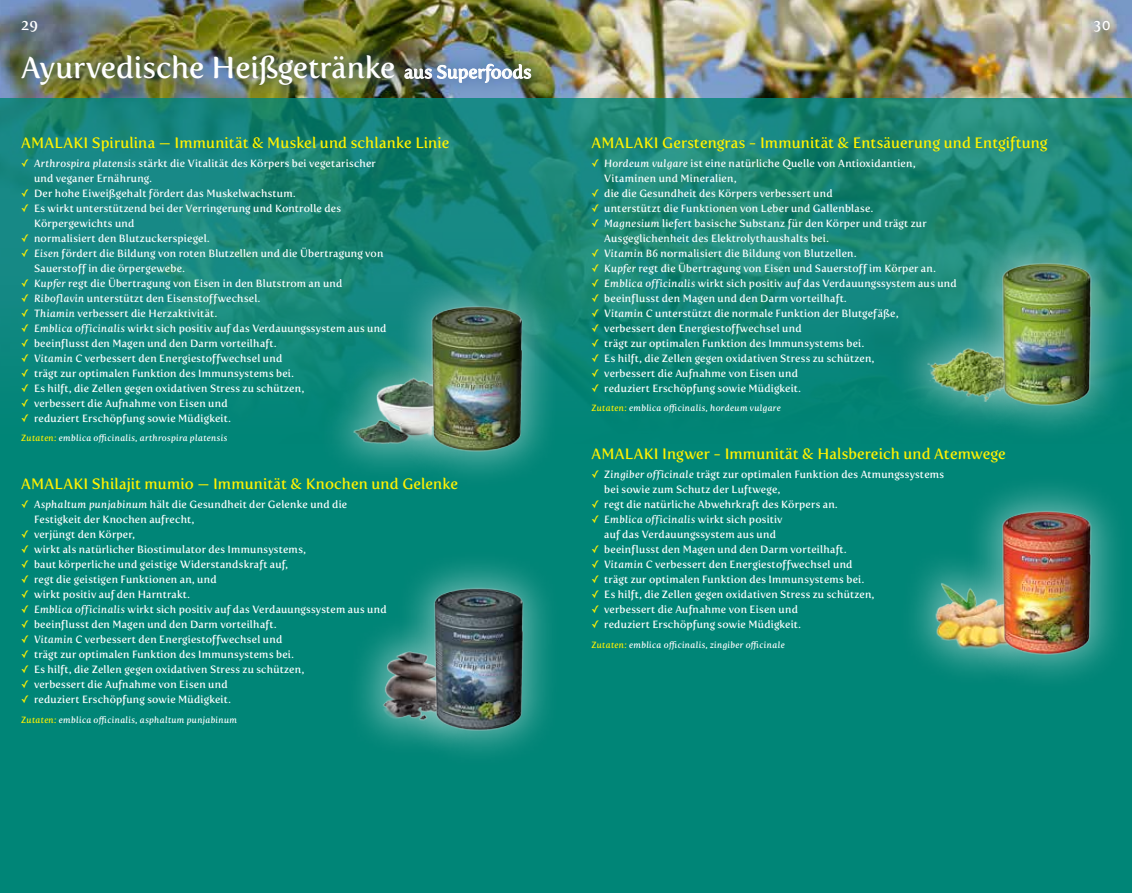
<style>
.page{position:relative;width:1132px;height:893px;background:#fff}
.page>*{position:absolute;margin:0;border:0;box-sizing:border-box;transform-origin:0 0}
.t1{font:30px "Fertigo Pro";letter-spacing:-.01em;color:#fff}
.t2{font:15px "Fertigo Pro";letter-spacing:.005em;color:#fff200}
.t3{font:15px "Fertigo Pro";color:#fff}
.t4{font:10.5px/15px "Fertigo Pro";letter-spacing:.015em;color:#fff}
.t5{font:italic 9px "Fertigo Pro";letter-spacing:.025em;color:#fff}
.s1{font-size:18px}
.s2{font-family:"Lucida Grande";color:#fff200}
.s3{font-style:italic}
.s4{color:#fff200}
</style>
<div class="page">
<img style="left:0;top:0;width:1131px;height:98px">
<svg style="left:0;top:98px;width:1131px;height:188px;background:#198679"></svg>
<div style="left:3px;top:36px;width:546px;height:69px;background:#3a6298;opacity:.4"></div>
<svg style="left:404px;top:69px;width:27px;height:10px"></svg>
<svg style="left:437px;top:64px;width:94px;height:19px;background:#8fa6bb"></svg>
<div style="left:0;top:286px;width:1131px;height:607px;background:#008577"></div>
<div style="left:3px;top:1px;width:54px;height:49px;background:#3a6298;opacity:.4"></div>
<div style="left:1074px;top:1px;width:54px;height:49px;background:#3a6298;opacity:.4"></div>
<div style="left:315px;top:340px;width:179px;height:142px;background:#fff;opacity:.4"></div>
<img style="left:350px;top:369px;width:43px;height:78px">
<div style="left:393px;top:267px;width:168px;height:223px;background:#fff;opacity:.4"></div>
<img style="left:425px;top:299px;width:132px;height:160px">
<img style="left:359px;top:636px;width:36px;height:93px">
<div style="left:395px;top:549px;width:167px;height:220px;background:#fff;opacity:.4"></div>
<img style="left:428px;top:581px;width:129px;height:156px">
<div style="left:889px;top:310px;width:168px;height:128px;background:#fff;opacity:.4"></div>
<img style="left:921px;top:338px;width:41px;height:68px">
<div style="left:962px;top:224px;width:167px;height:219px;background:#fff;opacity:.4"></div>
<img style="left:997px;top:255px;width:127px;height:158px">
<div style="left:897px;top:545px;width:161px;height:143px;background:#fff;opacity:.4"></div>
<img style="left:927px;top:577px;width:35px;height:79px">
<div style="left:962px;top:472px;width:167px;height:220px;background:#fff;opacity:.4"></div>
<img style="left:997px;top:504px;width:128px;height:158px">
<h2 class="t3" style="left:21px;top:16px;width:19px">29</h2>
<h2 class="t3" style="left:1093px;top:16px;width:19px">30</h2>
<h1 class="t1" style="left:21px;top:50px;width:511px">Ayurvedische Heißgetränke <span class="s1">aus Superfoods</span></h1>
<h2 class="t2" style="left:21px;top:134px;width:429px">AMALAKI Spirulina — Immunität &amp; Muskel und schlanke Linie</h2>
<p class="t4" style="left:34px;top:156px;width:343px;text-indent:-13px"><span class="s2">✓</span> <span class="s3">Arthrospira platensis</span> stärkt die Vitalität des Körpers bei vegetarischer und veganer Ernährung.</p>
<p class="t4" style="left:21px;top:186px;width:276px"><span class="s2">✓</span> Der hohe Eiweißgehalt fördert das Muskelwachstum.</p>
<p class="t4" style="left:34px;top:201px;width:308px;text-indent:-13px"><span class="s2">✓</span> Es wirkt unterstützend bei der Verringerung und Kontrolle des<br>Körpergewichts und</p>
<p class="t4" style="left:21px;top:231px;width:190px"><span class="s2">✓</span> normalisiert den Blutzuckerspiegel.</p>
<p class="t4" style="left:34px;top:246px;width:351px;text-indent:-13px"><span class="s2">✓</span> <span class="s3">Eisen</span> fördert die Bildung von roten Blutzellen und die Übertragung von<br>Sauerstoff in die örpergewebe.</p>
<p class="t4" style="left:21px;top:276px;width:322px"><span class="s2">✓</span> <span class="s3">Kupfer</span> regt die Übertragung von Eisen in den Blutstrom an und</p>
<p class="t4" style="left:21px;top:291px;width:240px"><span class="s2">✓</span> <span class="s3">Riboflavin</span> unterstützt den Eisenstoffwechsel.</p>
<p class="t4" style="left:21px;top:306px;width:197px"><span class="s2">✓</span> <span class="s3">Thiamin</span> verbessert die Herzaktivität.</p>
<p class="t4" style="left:21px;top:321px;width:366px"><span class="s2">✓</span> <span class="s3">Emblica officinalis</span> wirkt sich positiv auf das Verdauungssystem aus und</p>
<p class="t4" style="left:21px;top:336px;width:256px"><span class="s2">✓</span> beeinflusst den Magen und den Darm vorteilhaft.</p>
<p class="t4" style="left:21px;top:351px;width:262px"><span class="s2">✓</span> <span class="s3">Vitamin C</span> verbessert den Energiestoffwechsel und</p>
<p class="t4" style="left:21px;top:366px;width:274px"><span class="s2">✓</span> trägt zur optimalen Funktion des Immunsystems bei.</p>
<p class="t4" style="left:21px;top:381px;width:284px"><span class="s2">✓</span> Es hilft, die Zellen gegen oxidativen Stress zu schützen,</p>
<p class="t4" style="left:21px;top:396px;width:208px"><span class="s2">✓</span> verbessert die Aufnahme von Eisen und</p>
<p class="t4" style="left:21px;top:411px;width:211px"><span class="s2">✓</span> reduziert Erschöpfung sowie Müdigkeit.</p>
<p class="t5" style="left:21px;top:433px;width:207px"><span class="s4">Zutaten:</span> emblica officinalis, arthrospira platensis</p>
<h2 class="t2" style="left:21px;top:475px;width:438px">AMALAKI Shilajit mumio — Immunität &amp; Knochen und Gelenke</h2>
<p class="t4" style="left:34px;top:497px;width:314px;text-indent:-13px"><span class="s2">✓</span> <span class="s3">Asphaltum punjabinum</span> hält die Gesundheit der Gelenke und die<br>Festigkeit der Knochen aufrecht,</p>
<p class="t4" style="left:21px;top:527px;width:115px"><span class="s2">✓</span> verjüngt den Körper,</p>
<p class="t4" style="left:21px;top:542px;width:286px"><span class="s2">✓</span> wirkt als natürlicher Biostimulator des Immunsystems,</p>
<p class="t4" style="left:21px;top:557px;width:268px"><span class="s2">✓</span> baut körperliche und geistige Widerstandskraft auf,</p>
<p class="t4" style="left:21px;top:572px;width:197px"><span class="s2">✓</span> regt die geistigen Funktionen an, und</p>
<p class="t4" style="left:21px;top:587px;width:170px"><span class="s2">✓</span> wirkt positiv auf den Harntrakt.</p>
<p class="t4" style="left:21px;top:602px;width:367px"><span class="s2">✓</span> <span class="s3">Emblica officinalis</span> wirkt sich positiv auf das Verdauungssystem aus und</p>
<p class="t4" style="left:21px;top:617px;width:256px"><span class="s2">✓</span> beeinflusst den Magen und den Darm vorteilhaft.</p>
<p class="t4" style="left:21px;top:632px;width:262px"><span class="s2">✓</span> <span class="s3">Vitamin C</span> verbessert den Energiestoffwechsel und</p>
<p class="t4" style="left:21px;top:647px;width:274px"><span class="s2">✓</span> trägt zur optimalen Funktion des Immunsystems bei.</p>
<p class="t4" style="left:21px;top:662px;width:284px"><span class="s2">✓</span> Es hilft, die Zellen gegen oxidativen Stress zu schützen,</p>
<p class="t4" style="left:21px;top:677px;width:208px"><span class="s2">✓</span> verbessert die Aufnahme von Eisen und</p>
<p class="t4" style="left:21px;top:692px;width:211px"><span class="s2">✓</span> reduziert Erschöpfung sowie Müdigkeit.</p>
<p class="t5" style="left:21px;top:714px;width:217px"><span class="s4">Zutaten:</span> emblica officinalis, asphaltum punjabinum</p>
<h2 class="t2" style="left:591px;top:134px;width:457px">AMALAKI Gerstengras - Immunität &amp; Entsäuerung und Entgiftung</h2>
<p class="t4" style="left:604px;top:156px;width:312px;text-indent:-13px"><span class="s2">✓</span> <span class="s3">Hordeum vulgare</span> ist eine natürliche Quelle von Antioxidantien,<br>Vitaminen und Mineralien,</p>
<p class="t4" style="left:591px;top:186px;width:242px"><span class="s2">✓</span> die die Gesundheit des Körpers verbessert und</p>
<p class="t4" style="left:591px;top:201px;width:283px"><span class="s2">✓</span> unterstützt die Funktionen von Leber und Gallenblase.</p>
<p class="t4" style="left:604px;top:216px;width:324px;text-indent:-13px"><span class="s2">✓</span> <span class="s3">Magnesium</span> liefert basische Substanz für den Körper und trägt zur<br>Ausgeglichenheit des Elektrolythaushalts bei.</p>
<p class="t4" style="left:591px;top:246px;width:266px"><span class="s2">✓</span> <span class="s3">Vitamin B6</span> normalisiert die Bildung von Blutzellen.</p>
<p class="t4" style="left:591px;top:261px;width:345px"><span class="s2">✓</span> <span class="s3">Kupfer</span> regt die Übertragung von Eisen und Sauerstoff im Körper an.</p>
<p class="t4" style="left:591px;top:276px;width:366px"><span class="s2">✓</span> <span class="s3">Emblica officinalis</span> wirkt sich positiv auf das Verdauungssystem aus und</p>
<p class="t4" style="left:591px;top:291px;width:256px"><span class="s2">✓</span> beeinflusst den Magen und den Darm vorteilhaft.</p>
<p class="t4" style="left:591px;top:306px;width:308px"><span class="s2">✓</span> <span class="s3">Vitamin C</span> unterstützt die normale Funktion der Blutgefäße,</p>
<p class="t4" style="left:591px;top:321px;width:211px"><span class="s2">✓</span> verbessert den Energiestoffwechsel und</p>
<p class="t4" style="left:591px;top:336px;width:274px"><span class="s2">✓</span> trägt zur optimalen Funktion des Immunsystems bei.</p>
<p class="t4" style="left:591px;top:351px;width:284px"><span class="s2">✓</span> Es hilft, die Zellen gegen oxidativen Stress zu schützen,</p>
<p class="t4" style="left:591px;top:366px;width:208px"><span class="s2">✓</span> verbessert die Aufnahme von Eisen und</p>
<p class="t4" style="left:591px;top:381px;width:211px"><span class="s2">✓</span> reduziert Erschöpfung sowie Müdigkeit.</p>
<p class="t5" style="left:591px;top:403px;width:191px"><span class="s4">Zutaten:</span> emblica officinalis, hordeum vulgare</p>
<h2 class="t2" style="left:591px;top:445px;width:416px">AMALAKI Ingwer - Immunität &amp; Halsbereich und Atemwege</h2>
<p class="t4" style="left:604px;top:467px;width:341px;text-indent:-13px"><span class="s2">✓</span> <span class="s3">Zingiber officinale</span> trägt zur optimalen Funktion des Atmungssystems bei sowie zum Schutz der Luftwege,</p>
<p class="t4" style="left:591px;top:497px;width:247px"><span class="s2">✓</span> regt die natürliche Abwehrkraft des Körpers an.</p>
<p class="t4" style="left:591px;top:512px;width:192px;text-align:center"><span class="s2">✓</span> <span class="s3">Emblica officinalis</span> wirkt sich positiv auf das Verdauungssystem aus und</p>
<p class="t4" style="left:591px;top:542px;width:256px"><span class="s2">✓</span> beeinflusst den Magen und den Darm vorteilhaft.</p>
<p class="t4" style="left:591px;top:557px;width:262px"><span class="s2">✓</span> <span class="s3">Vitamin C</span> verbessert den Energiestoffwechsel und</p>
<p class="t4" style="left:591px;top:572px;width:274px"><span class="s2">✓</span> trägt zur optimalen Funktion des Immunsystems bei.</p>
<p class="t4" style="left:591px;top:587px;width:284px"><span class="s2">✓</span> Es hilft, die Zellen gegen oxidativen Stress zu schützen,</p>
<p class="t4" style="left:591px;top:602px;width:208px"><span class="s2">✓</span> verbessert die Aufnahme von Eisen und</p>
<p class="t4" style="left:591px;top:617px;width:211px"><span class="s2">✓</span> reduziert Erschöpfung sowie Müdigkeit.</p>
<p class="t5" style="left:591px;top:639px;width:195px"><span class="s4">Zutaten:</span> emblica officinalis, zingiber officinale</p>
</div>
